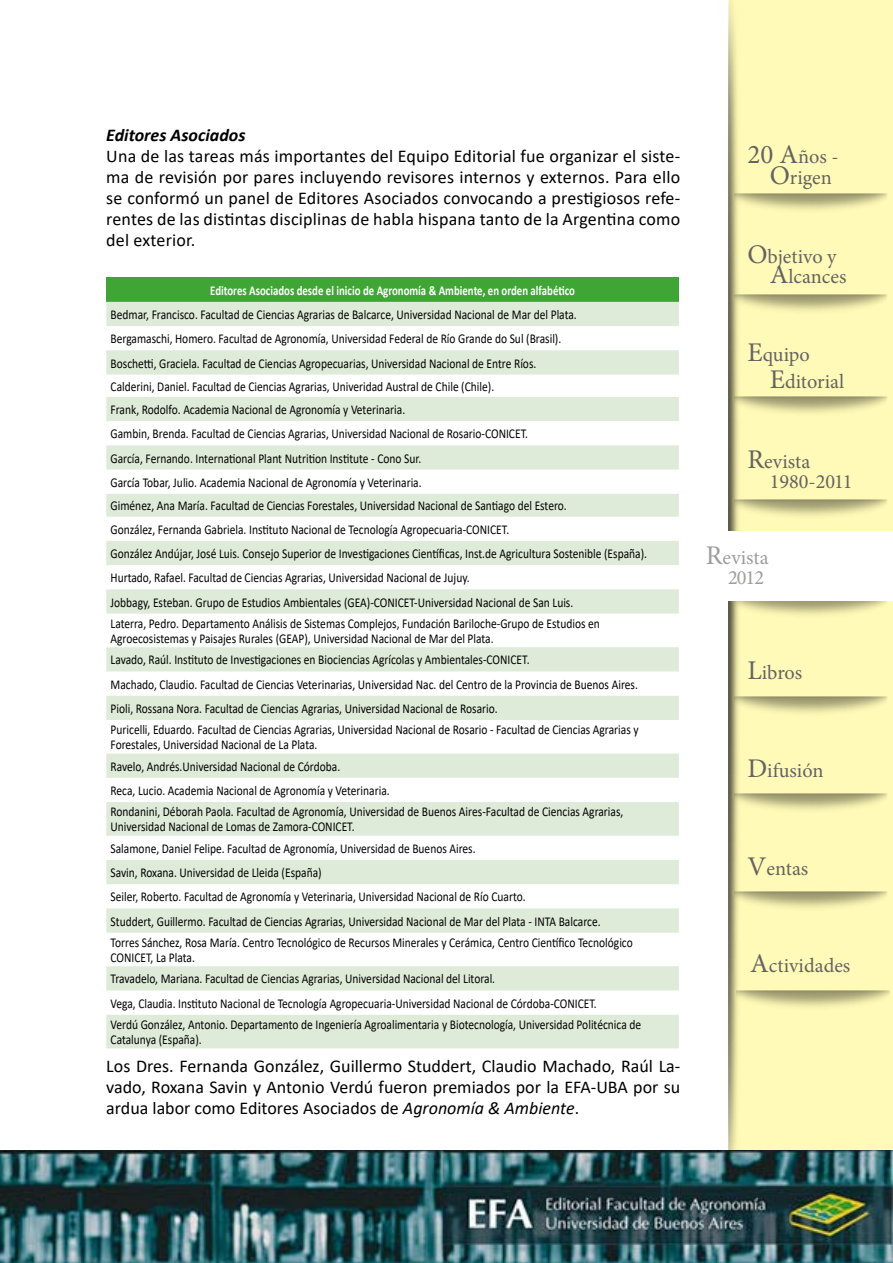
<style>
.page{position:relative;width:893px;height:1263px;background:#fff}
.page>*{position:absolute;margin:0;border:0;box-sizing:border-box;transform-origin:0 0}
.t1{font:20.25px/20.2px "Minion Pro";color:#646363}
.t2{font:20.25px/20.2px "Minion Pro";letter-spacing:-.005em;color:#9d9d9c;text-align:right}
.t3{font:18px/21px "Calibri";color:#000;text-align:justify}
.t4{font:italic 700 18px "Calibri";color:#000}
.t5{font:13.5px/24px "Calibri";color:#000;scale:.85 1}
.t6{font:700 13.5px "Calibri";color:#fff;scale:.8 1}
.s1{font-style:italic}
.s2{font-size:27px}
</style>
<div class="page">
<div style="left:729px;top:0;width:164px;height:1263px;background:#fffab7"></div>
<img style="left:728px;top:0;width:17px;height:1151px">
<img style="left:0;top:1151px;width:893px;height:112px">
<div style="left:106px;top:278px;width:573px;height:24px;background:#3fa535"></div>
<svg style="left:106px;top:302px;width:573px;height:746px"></svg>
<div style="left:701px;top:531px;width:192px;height:70px;background:#fff"></div>
<h2 class="t4" style="left:106px;top:122px;width:141px">Editores Asociados</h2>
<p class="t3" style="left:106px;top:145px;width:576px">Una de las tareas más importantes del Equipo Editorial fue organizar el siste&shy;ma de revisión por pares incluyendo revisores internos y externos. Para ello se conformó un panel de Editores Asociados convocando a prestigiosos refe&shy;rentes de las distintas disciplinas de habla hispana tanto de la Argentina como del exterior.</p>
<p class="t6" style="left:210px;top:281px;width:457px">Editores Asociados desde el inicio de Agronomía &amp; Ambiente, en orden alfabético</p>
<p class="t5" style="left:111px;top:302px;width:633px">Bedmar, Francisco. Facultad de Ciencias Agrarias de Balcarce, Universidad Nacional de Mar del Plata.<br>Bergamaschi, Homero. Facultad de Agronomía, Universidad Federal de Río Grande do Sul (Brasil).<br>Boschetti, Graciela. Facultad de Ciencias Agropecuarias, Universidad Nacional de Entre Ríos.<br>Calderini, Daniel. Facultad de Ciencias Agrarias, Univeridad Austral de Chile (Chile).<br>Frank, Rodolfo. Academia Nacional de Agronomía y Veterinaria.<br>Gambin, Brenda. Facultad de Ciencias Agrarias, Universidad Nacional de Rosario-CONICET.<br>García, Fernando. International Plant Nutrition Institute - Cono Sur.<br>García Tobar, Julio. Academia Nacional de Agronomía y Veterinaria.<br>Giménez, Ana María. Facultad de Ciencias Forestales, Universidad Nacional de Santiago del Estero.<br>González, Fernanda Gabriela. Instituto Nacional de Tecnología Agropecuaria-CONICET.<br>González Andújar, José Luis. Consejo Superior de Investigaciones Científicas, Inst.de Agricultura Sostenible (España).<br>Hurtado, Rafael. Facultad de Ciencias Agrarias, Universidad Nacional de Jujuy.<br>Jobbagy, Esteban. Grupo de Estudios Ambientales (GEA)-CONICET-Universidad Nacional de San Luis.</p>
<p class="t5" style="left:111px;top:616px;width:577px;line-height:15px">Laterra, Pedro. Departamento Análisis de Sistemas Complejos, Fundación Bariloche-Grupo de Estudios en<br>Agroecosistemas y Paisajes Rurales (GEAP), Universidad Nacional de Mar del Plata.</p>
<p class="t5" style="left:111px;top:647px;width:622px">Lavado, Raúl. Instituto de Investigaciones en Biociencias Agrícolas y Ambientales-CONICET.<br>Machado, Claudio. Facultad de Ciencias Veterinarias, Universidad Nac. del Centro de la Provincia de Buenos Aires.<br>Pioli, Rossana Nora. Facultad de Ciencias Agrarias, Universidad Nacional de Rosario.</p>
<p class="t5" style="left:111px;top:722px;width:623px;line-height:15px">Puricelli, Eduardo. Facultad de Ciencias Agrarias, Universidad Nacional de Rosario - Facultad de Ciencias Agrarias y<br>Forestales, Universidad Nacional de La Plata.</p>
<p class="t5" style="left:111px;top:754px;width:330px">Ravelo, Andrés.Universidad Nacional de Córdoba.<br>Reca, Lucio. Academia Nacional de Agronomía y Veterinaria.</p>
<p class="t5" style="left:111px;top:804px;width:605px;line-height:15px">Rondanini, Déborah Paola. Facultad de Agronomía, Universidad de Buenos Aires-Facultad de Ciencias Agrarias,<br>Universidad Nacional de Lomas de Zamora-CONICET.</p>
<p class="t5" style="left:111px;top:836px;width:578px">Salamone, Daniel Felipe. Facultad de Agronomía, Universidad de Buenos Aires.<br>Savin, Roxana. Universidad de Lleida (España)<br>Seiler, Roberto. Facultad de Agronomía y Veterinaria, Universidad Nacional de Río Cuarto.<br>Studdert, Guillermo. Facultad de Ciencias Agrarias, Universidad Nacional de Mar del Plata - INTA Balcarce.</p>
<p class="t5" style="left:111px;top:935px;width:616px;line-height:15px">Torres Sánchez, Rosa María. Centro Tecnológico de Recursos Minerales y Cerámica, Centro Científico Tecnológico<br>CONICET, La Plata.</p>
<p class="t5" style="left:111px;top:966px;width:574px">Travadelo, Mariana. Facultad de Ciencias Agrarias, Universidad Nacional del Litoral.<br>Vega, Claudia. Instituto Nacional de Tecnología Agropecuaria-Universidad Nacional de Córdoba-CONICET.</p>
<p class="t5" style="left:111px;top:1017px;width:626px;line-height:15px">Verdú González, Antonio. Departamento de Ingeniería Agroalimentaria y Biotecnología, Universidad Politécnica de<br>Catalunya (España).</p>
<h2 class="t3" style="left:106px;top:1055px;width:576px">Los Dres. Fernanda González, Guillermo Studdert, Claudio Machado, Raúl La&shy;vado, Roxana Savin y Antonio Verdú fueron premiados por la EFA-UBA por su ardua labor como Editores Asociados de <span class="s1">Agronomía &amp; Ambiente</span>.</h2>
<h1 class="t1" style="left:770px;top:147px;width:70px;text-indent:-22px"><span class="s2">20 A</span>ños -<br><span class="s2">O</span>rigen</h1>
<h1 class="t1" style="left:770px;top:247px;width:78px;text-indent:-22px"><span class="s2">O</span>bjetivo y<br><span class="s2">A</span>lcances</h1>
<h1 class="t1" style="left:770px;top:341px;width:76px;line-height:27px;text-indent:-22px"><span class="s2">E</span>quipo<br><span class="s2">E</span>ditorial</h1>
<h1 class="t1" style="left:770px;top:451px;width:84px;text-indent:-22px"><span class="s2">R</span>evista<br>1980-2011</h1>
<h1 class="t2" style="left:706px;top:547px;width:64px"><span class="s2">R</span>evista<br>2012</h1>
<h1 class="t1" style="left:747px;top:662px;width:56px"><span class="s2">L</span>ibros</h1>
<h1 class="t1" style="left:747px;top:761px;width:78px"><span class="s2">D</span>ifusión</h1>
<h1 class="t1" style="left:747px;top:858px;width:62px"><span class="s2">V</span>entas</h1>
<h1 class="t1" style="left:750px;top:956px;width:102px"><span class="s2">A</span>ctividades</h1>
</div>
